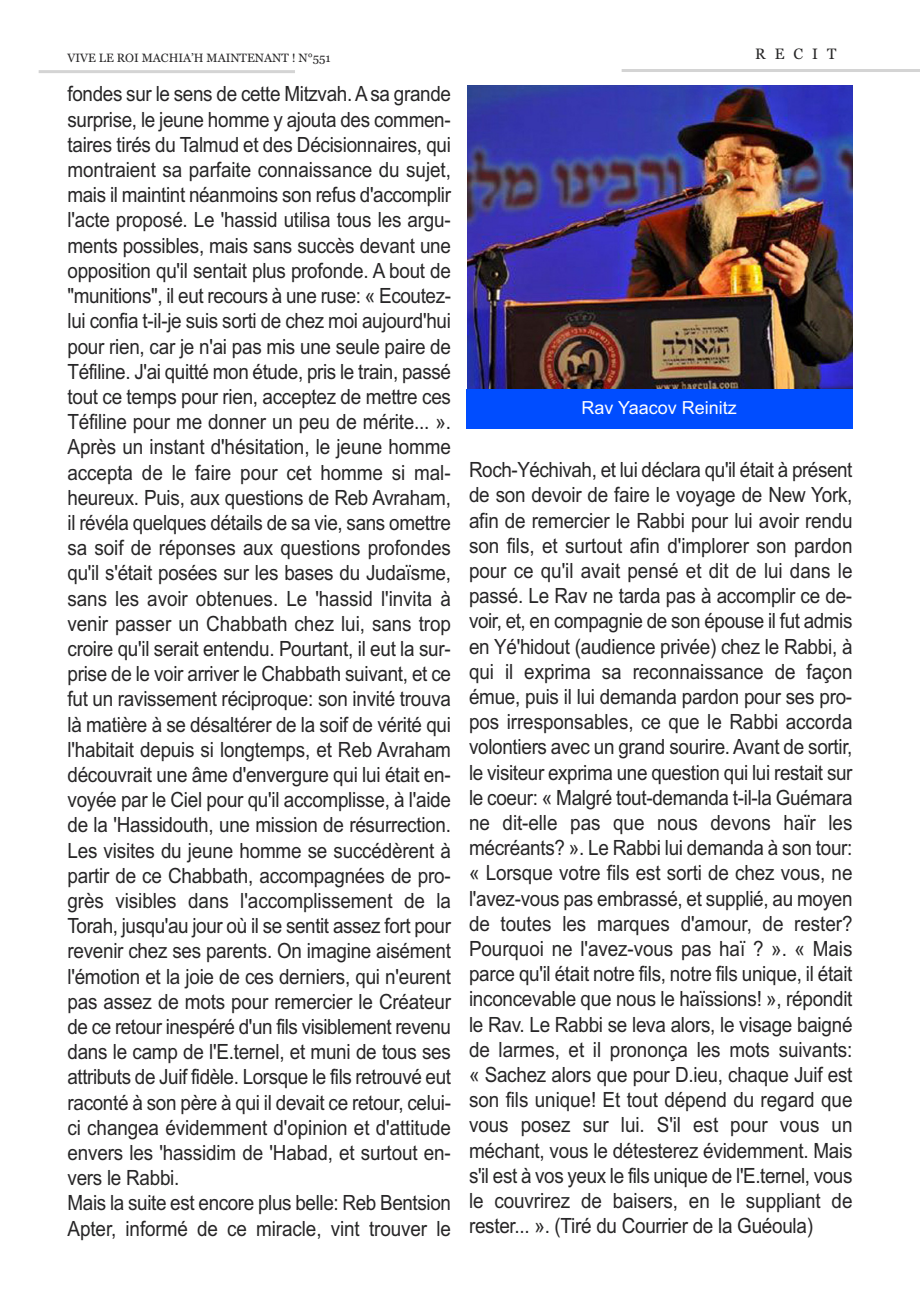
<style>
.page{position:relative;width:920px;height:1290px;background:#fff}
.page>*{position:absolute;margin:0;border:0;box-sizing:border-box;transform-origin:0 0}
.t1{font:21px/25.2px "Arial";letter-spacing:-.015em;color:#272627;scale:.9 1}
.t2{font:18px "Arial";color:#fff}
.t3{font:15px "Georgia";letter-spacing:.6em;color:#272627}
.t4{font:12px "Georgia";color:#272627}
</style>
<div class="page">
<hr style="left:39px;top:70px;width:256px;height:3px;background:#d4d4d4">
<hr style="left:622px;top:69px;width:298px;height:3px;background:#d4d4d4">
<img style="left:467px;top:85px;width:385px;height:304px">
<div style="left:466px;top:389px;width:386px;height:40px;background:#004dff"></div>
<p class="t4" style="left:67px;top:51px;width:265px">VIVE LE ROI MACHIA’H MAINTENANT ! N°551</p>
<p class="t3" style="left:755px;top:45px;width:83px">RECIT</p>
<p class="t1" style="left:67px;top:82px;width:428px">fondes sur le sens de cette Mitzvah. A sa grande surprise, le jeune homme y ajouta des commen&shy;taires tirés du Talmud et des Décisionnaires, qui montraient sa parfaite connaissance du sujet, mais il maintint néanmoins son refus d'accomplir l'acte proposé. Le 'hassid utilisa tous les argu&shy;ments possibles, mais sans succès devant une opposition qu'il sentait plus profonde. A bout de "munitions", il eut recours à une ruse: « Ecoutez&shy;lui confia t-il-je suis sorti de chez moi aujourd'hui pour rien, car je n'ai pas mis une seule paire de Téfiline. J'ai quitté mon étude, pris le train, passé tout ce temps pour rien, acceptez de mettre ces Téfiline pour me donner un peu de mérite... ».<br>Après un instant d'hésitation, le jeune homme accepta de le faire pour cet homme si mal&shy;heureux. Puis, aux questions de Reb Avraham, il révéla quelques détails de sa vie, sans omettre sa soif de réponses aux questions profondes qu'il s'était posées sur les bases du Judaïsme, sans les avoir obtenues. Le 'hassid l'invita à venir passer un Chabbath chez lui, sans trop croire qu'il serait entendu. Pourtant, il eut la sur&shy;prise de le voir arriver le Chabbath suivant, et ce fut un ravissement réciproque: son invité trouva là matière à se désaltérer de la soif de vérité qui l'habitait depuis si longtemps, et Reb Avraham découvrait une âme d'envergure qui lui était en&shy;voyée par le Ciel pour qu'il accomplisse, à l'aide de la 'Hassidouth, une mission de résurrection.<br>Les visites du jeune homme se succédèrent à partir de ce Chabbath, accompagnées de pro&shy;grès visibles dans l'accomplissement de la Torah, jusqu'au jour où il se sentit assez fort pour revenir chez ses parents. On imagine aisément l'émotion et la joie de ces derniers, qui n'eurent pas assez de mots pour remercier le Créateur de ce retour inespéré d'un fils visiblement revenu dans le camp de l'E.ternel, et muni de tous ses attributs de Juif fidèle. Lorsque le fils retrouvé eut raconté à son père à qui il devait ce retour, celui&shy;ci changea évidemment d'opinion et d'attitude envers les 'hassidim de 'Habad, et surtout en&shy;vers le Rabbi.<br>Mais la suite est encore plus belle: Reb Bentsion Apter, informé de ce miracle, vint trouver le</p>
<p class="t2" style="left:581px;top:397px;width:157px">Rav Yaacov Reinitz</p>
<p class="t1" style="left:469px;top:457px;width:428px;text-align:justify">Roch-Yéchivah, et lui déclara qu'il était à présent de son devoir de faire le voyage de New York, afin de remercier le Rabbi pour lui avoir rendu son fils, et surtout afin d'implorer son pardon pour ce qu'il avait pensé et dit de lui dans le passé. Le Rav ne tarda pas à accomplir ce de&shy;voir, et, en compagnie de son épouse il fut admis en Yé'hidout (audience privée) chez le Rabbi, à qui il exprima sa reconnaissance de façon émue, puis il lui demanda pardon pour ses pro&shy;pos irresponsables, ce que le Rabbi accorda volontiers avec un grand sourire. Avant de sortir, le visiteur exprima une question qui lui restait sur le coeur: « Malgré tout-demanda t-il-la Guémara ne dit-elle pas que nous devons haïr les mécréants? ». Le Rabbi lui demanda à son tour: « Lorsque votre fils est sorti de chez vous, ne l'avez-vous pas embrassé, et supplié, au moyen de toutes les marques d'amour, de rester?<br>Pourquoi ne l'avez-vous pas haï ? ». « Mais parce qu'il était notre fils, notre fils unique, il était inconcevable que nous le haïssions! », répondit le Rav. Le Rabbi se leva alors, le visage baigné de larmes, et il prononça les mots suivants: « Sachez alors que pour D.ieu, chaque Juif est son fils unique! Et tout dépend du regard que vous posez sur lui. S'il est pour vous un méchant, vous le détesterez évidemment. Mais s'il est à vos yeux le fils unique de l'E.ternel, vous le couvrirez de baisers, en le suppliant de rester... ». (Tiré du Courrier de la Guéoula)</p>
</div>
